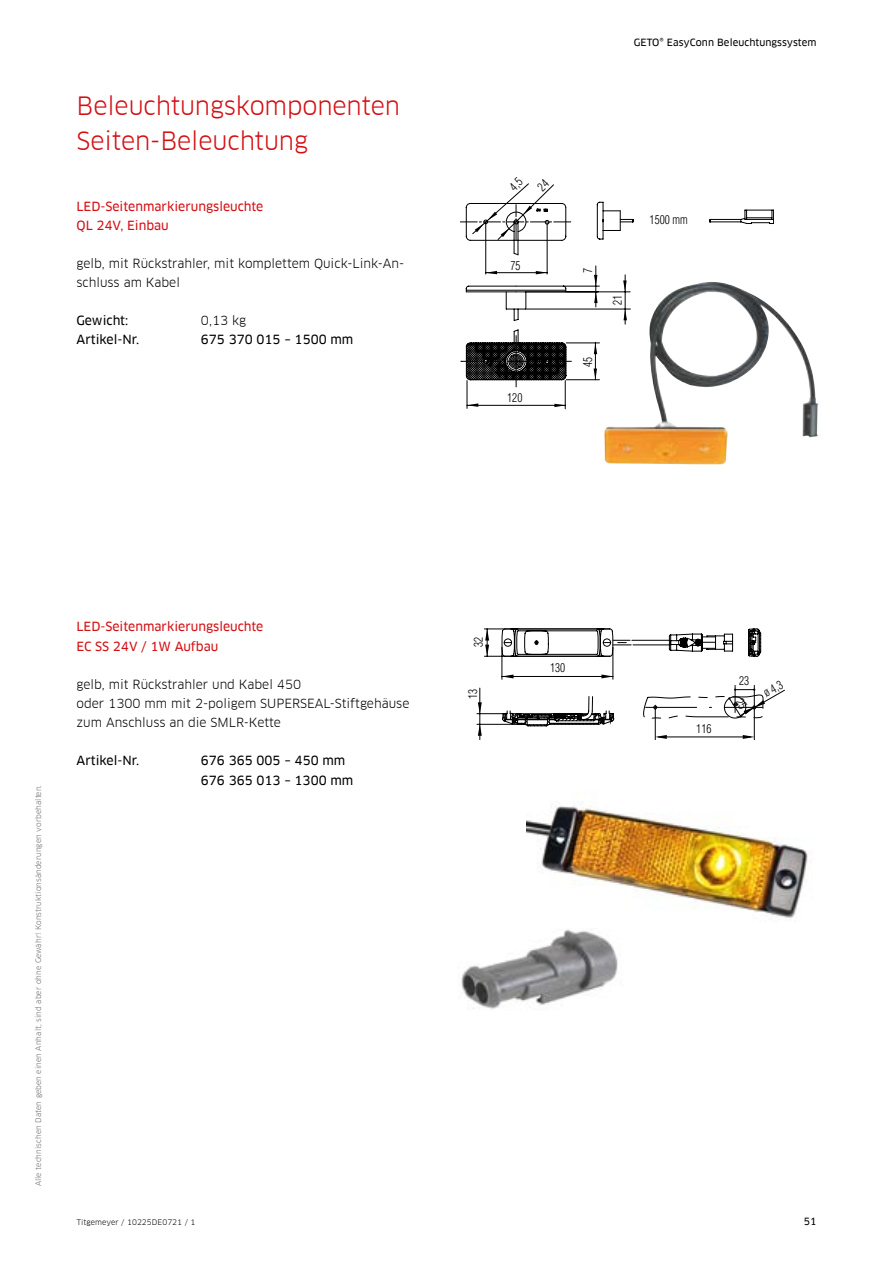
<style>
.page{position:relative;width:893px;height:1263px;background:#fff}
.page>*{position:absolute;margin:0;border:0;box-sizing:border-box;transform-origin:0 0}
.t1{font:24.75px/34.7px "Clan Offc Pro";letter-spacing:-.005em;color:#d40f14}
.t2{font:12.3px/19.2px "Clan Offc Pro";color:#000}
.t3{font:12.3px/19.2px "Clan Offc Pro News";color:#d40f14}
.t4{font:12.3px/19.2px "Clan Offc Pro News";color:#000}
.t5{font:300 condensed 12px "Helvetica Com";color:#000;scale:.95 1}
.t6{font:9.75px "Clan Offc Pro News";letter-spacing:.01em;color:#000}
.t7{font:7.5px "Clan Offc Pro";letter-spacing:.01em;color:#6b6e6e}
.t8{font:7.5px "Clan Offc Pro";letter-spacing:.01em;color:#000}
</style>
<div class="page">
<svg style="left:631px;top:209px;width:143px;height:15px"></svg>
<img style="left:604px;top:282px;width:214px;height:182px">
<img style="left:527px;top:801px;width:281px;height:117px">
<img style="left:461px;top:929px;width:157px;height:80px">
<svg style="left:460px;top:183px;width:171px;height:226px"></svg>
<svg style="left:477px;top:629px;width:308px;height:111px"></svg>
<h1 class="t1" style="left:77px;top:89px;width:325px">Beleuchtungskomponenten<br>Seiten-Beleuchtung</h1>
<p class="t3" style="left:77px;top:196px;width:188px">LED-Seitenmarkierungsleuchte<br>QL 24V, Einbau</p>
<p class="t2" style="left:77px;top:254px;width:329px">gelb, mit Rückstrahler, mit komplettem Quick-Link-An&shy;schluss am Kabel</p>
<p class="t4" style="left:77px;top:311px;width:53px">Gewicht:</p>
<p class="t2" style="left:201px;top:311px;width:47px">0,13 kg</p>
<p class="t4" style="left:77px;top:330px;width:64px">Artikel-Nr.</p>
<p class="t4" style="left:201px;top:330px;width:154px">675 370 015 – 1500 mm</p>
<p class="t6" style="left:634px;top:37px;width:184px">GETO® EasyConn Beleuchtungssystem</p>
<p class="t5" style="left:510px;top:258px;width:12px">75</p>
<p class="t5" style="left:507px;top:390px;width:17px">120</p>
<p class="t5" style="left:580px;top:273px;width:7px;rotate:-90deg">7</p>
<p class="t5" style="left:610px;top:305px;width:12px;rotate:-90deg">21</p>
<p class="t5" style="left:580px;top:367px;width:12px;rotate:-90deg">45</p>
<p class="t5" style="left:650px;top:212px;width:41px">1500 mm</p>
<p class="t7" style="left:34px;top:1186px;width:403px;rotate:-90deg">Alle technischen Daten geben einen Anhalt, sind aber ohne Gewähr! Konstruktionsänderungen vorbehalten.</p>
<p class="t3" style="left:77px;top:617px;width:188px">LED-Seitenmarkierungsleuchte<br>EC SS 24V / 1W Aufbau</p>
<p class="t2" style="left:77px;top:675px;width:334px">gelb, mit Rückstrahler und Kabel 450<br>oder 1300 mm mit 2-poligem SUPERSEAL-Stiftgehäuse zum Anschluss an die SMLR-Kette</p>
<p class="t4" style="left:77px;top:751px;width:64px">Artikel-Nr.</p>
<p class="t4" style="left:201px;top:751px;width:154px">676 365 005 – 450 mm<br>676 365 013 – 1300 mm</p>
<p class="t8" style="left:77px;top:1217px;width:120px">Titgemeyer / 10225DE0721 / 1</p>
<p class="t5" style="left:471px;top:647px;width:12px;rotate:-90deg">32</p>
<p class="t5" style="left:465px;top:699px;width:12px;rotate:-90deg">13</p>
<p class="t5" style="left:550px;top:660px;width:17px">130</p>
<p class="t5" style="left:696px;top:721px;width:17px">116</p>
<p class="t5" style="left:739px;top:673px;width:12px">23</p>
<p class="t5" style="left:761px;top:687px;width:23px;rotate:-29deg">ø 4,3</p>
<p class="t6" style="left:804px;top:1215px;width:14px">51</p>
</div>
